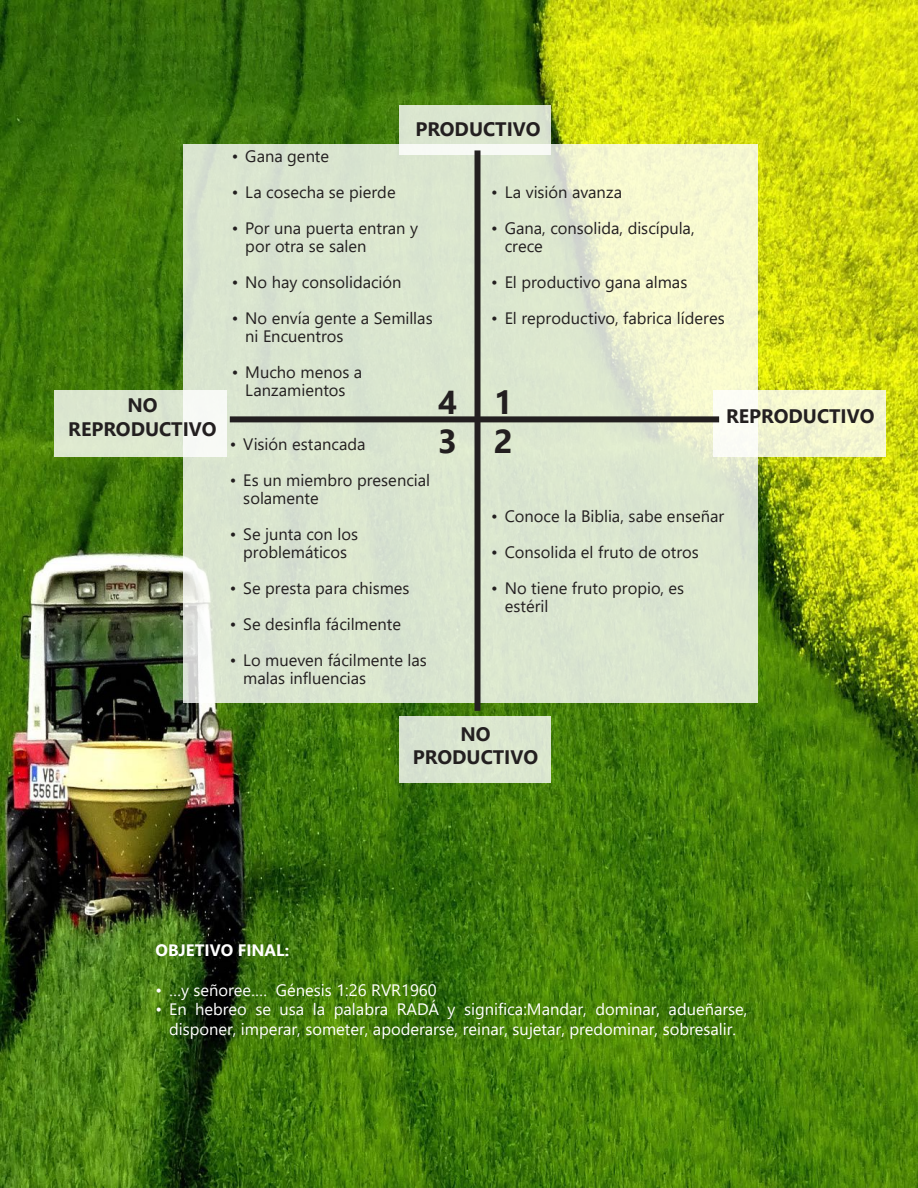
<style>
.page{position:relative;width:918px;height:1188px;background:#fff}
.page>*{position:absolute;margin:0;border:0;box-sizing:border-box;transform-origin:0 0}
.t1{font:700 33.15px/39.8px "Segoe UI";color:#231f20}
.t2{font:700 19.5px/23.4px "Segoe UI";color:#231f20;text-align:center}
.t3{font:16.5px/18px "Segoe UI";color:#231f20}
.t4{font:16.5px/19.8px "Segoe UI";color:#fff;text-align:center}
.t5{font:700 16.5px "Segoe UI";color:#fff}
</style>
<div class="page">
<img style="left:0;top:0;width:918px;height:1188px">
<svg style="left:184px;top:144px;width:574px;height:559px;background:#dde7cf"></svg>
<svg style="left:400px;top:105px;width:151px;height:49px;fill:#dbe6cf"></svg>
<div style="left:400px;top:716px;width:151px;height:67px;background:#dae5cf"></div>
<svg style="left:54px;top:390px;width:173px;height:67px;fill:#dde7d0"></svg>
<svg style="left:713px;top:390px;width:173px;height:67px;fill:#f7f9d1"></svg>
<div style="left:475px;top:150px;width:6px;height:561px;background:#231f20"></div>
<div style="left:230px;top:416px;width:489px;height:6px;background:#231f20"></div>
<p class="t2" style="left:415px;top:116px;width:127px">PRODUCTIVO</p>
<p class="t3" style="left:232px;top:146px;width:99px">• Gana gente</p>
<p class="t3" style="left:232px;top:182px;width:165px">• La cosecha se pierde</p>
<p class="t3" style="left:245px;top:218px;width:174px;text-indent:-14px">• Por una puerta entran y por otra se salen</p>
<p class="t3" style="left:232px;top:272px;width:171px">• No hay consolidación</p>
<p class="t3" style="left:245px;top:308px;width:189px;text-indent:-14px">• No envía gente a Semillas ni Encuentros</p>
<p class="t3" style="left:232px;top:362px;width:132px;text-align:center">• Mucho menos a<br>Lanzamientos</p>
<p class="t3" style="left:491px;top:182px;width:132px">• La visión avanza</p>
<p class="t3" style="left:505px;top:218px;width:192px;text-indent:-14px">• Gana, consolida, discípula, crece</p>
<p class="t3" style="left:491px;top:272px;width:198px">• El productivo gana almas</p>
<p class="t3" style="left:491px;top:308px;width:235px">• El reproductivo, fabrica líderes</p>
<h1 class="t1" style="left:438px;top:379px;width:76px">4 1<br>3 2</h1>
<p class="t2" style="left:68px;top:392px;width:150px">NO<br>REPRODUCTIVO</p>
<p class="t2" style="left:726px;top:402px;width:150px">REPRODUCTIVO</p>
<p class="t3" style="left:230px;top:434px;width:137px">• Visión estancada</p>
<p class="t3" style="left:243px;top:470px;width:188px;text-indent:-14px">• Es un miembro presencial solamente</p>
<p class="t3" style="left:230px;top:524px;width:130px;text-align:center">• Se junta con los problemáticos</p>
<p class="t3" style="left:230px;top:578px;width:181px">• Se presta para chismes</p>
<p class="t3" style="left:230px;top:614px;width:173px">• Se desinfla fácilmente</p>
<p class="t3" style="left:243px;top:650px;width:185px;text-indent:-14px">• Lo mueven fácilmente las malas influencias</p>
<p class="t3" style="left:491px;top:506px;width:235px">• Conoce la Biblia, sabe enseñar</p>
<p class="t3" style="left:491px;top:542px;width:209px">• Consolida el fruto de otros</p>
<p class="t3" style="left:505px;top:578px;width:181px;text-indent:-14px">• No tiene fruto propio, es estéril</p>
<p class="t2" style="left:413px;top:721px;width:127px">NO<br>PRODUCTIVO</p>
<p class="t5" style="left:156px;top:935px;width:135px">OBJETIVO FINAL:</p>
<p class="t4" style="left:156px;top:978px;width:283px">• …y señoree…. Génesis 1:26 RVR1960</p>
<p class="t4" style="left:156px;top:998px;width:593px">• En hebreo se usa la palabra RADÁ y significa:Mandar, dominar, adueñarse, disponer, imperar, someter, apoderarse, reinar, sujetar, predominar, sobresalir.</p>
</div>
